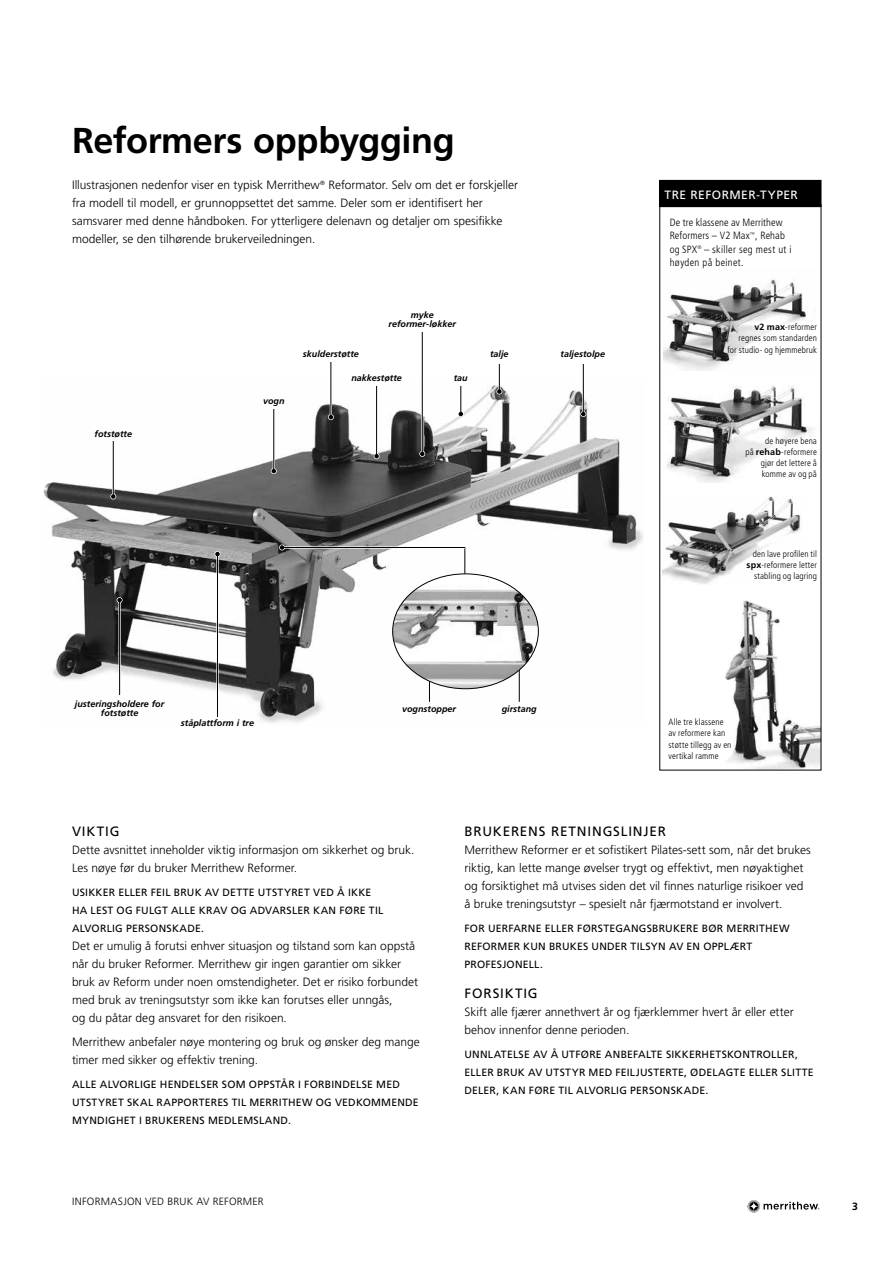
<style>
.page{position:relative;width:893px;height:1263px;background:#fff}
.page>*{position:absolute;margin:0;border:0;box-sizing:border-box;transform-origin:0 0}
.t1{font:700 36px "Frutiger LT Std";letter-spacing:-.01em;color:#000}
.t2{font:13.5px "Frutiger LT Std";letter-spacing:.06em;color:#000}
.t3{font:300 12px/18px "Frutiger LT Std";letter-spacing:-.005em;color:#000}
.t4{font:12px "Frutiger LT Std";letter-spacing:.035em;color:#fff}
.t5{font:10.5px/18px "Frutiger LT Std";letter-spacing:.02em;color:#000}
.t6{font:300 condensed 10.5px/13.5px "Frutiger LT Std";letter-spacing:.015em;color:#000}
.t7{font:300 10.5px "Frutiger LT Std";letter-spacing:.025em;color:#000}
.t8{font:700 10.5px "Frutiger LT Std";color:#000}
.t9{font:300 condensed 9px/11.2px "Frutiger LT Std";letter-spacing:.015em;color:#000;text-align:right}
.t10{font:italic 700 9px/9px "Frutiger LT Std";color:#000;text-align:center}
.s1{font-weight:700;font-stretch:normal}
</style>
<div class="page">
<svg style="left:748px;top:1200px;width:72px;height:12px"></svg>
<img style="left:725px;top:600px;width:94px;height:168px">
<div style="left:660px;top:180px;width:161px;height:27px;background:#000"></div>
<img style="left:664px;top:279px;width:143px;height:91px">
<img style="left:666px;top:385px;width:146px;height:97px">
<img style="left:662px;top:497px;width:139px;height:87px">
<img style="left:43px;top:385px;width:600px;height:338px">
<hr style="left:429px;top:621px;width:1px;height:81px;background:#000">
<hr style="left:519px;top:634px;width:1px;height:68px;background:#000">
<hr style="left:112px;top:442px;width:2px;height:54px;background:#fff">
<hr style="left:113px;top:442px;width:1px;height:54px;background:#000">
<svg style="left:110px;top:494px;width:6px;height:5px"></svg>
<hr style="left:330px;top:363px;width:2px;height:54px;background:#fff">
<hr style="left:330px;top:363px;width:1px;height:54px;background:#000">
<svg style="left:328px;top:414px;width:6px;height:6px"></svg>
<hr style="left:273px;top:409px;width:2px;height:62px;background:#fff">
<hr style="left:273px;top:409px;width:1px;height:62px;background:#000">
<svg style="left:271px;top:468px;width:6px;height:6px"></svg>
<hr style="left:375px;top:387px;width:3px;height:69px;background:#fff">
<hr style="left:376px;top:387px;width:1px;height:69px;background:#000">
<svg style="left:374px;top:453px;width:6px;height:6px"></svg>
<svg style="left:458px;top:387px;width:6px;height:30px"></svg>
<hr style="left:421px;top:333px;width:2px;height:121px;background:#fff">
<hr style="left:422px;top:333px;width:1px;height:121px;background:#000">
<svg style="left:419px;top:451px;width:6px;height:6px"></svg>
<hr style="left:582px;top:365px;width:2px;height:49px;background:#fff">
<hr style="left:583px;top:365px;width:1px;height:49px;background:#000">
<svg style="left:580px;top:411px;width:6px;height:6px"></svg>
<svg style="left:496px;top:365px;width:6px;height:29px"></svg>
<hr style="left:464px;top:547px;width:1px;height:34px;background:#000">
<hr style="left:282px;top:546px;width:182px;height:3px;background:#fff">
<hr style="left:282px;top:547px;width:182px;height:1px;background:#000">
<svg style="left:279px;top:544px;width:6px;height:6px"></svg>
<hr style="left:118px;top:600px;width:3px;height:94px;background:#fff">
<hr style="left:119px;top:600px;width:1px;height:94px;background:#000">
<svg style="left:117px;top:598px;width:6px;height:5px"></svg>
<hr style="left:216px;top:554px;width:3px;height:162px;background:#fff">
<hr style="left:217px;top:554px;width:1px;height:162px;background:#000">
<svg style="left:215px;top:552px;width:5px;height:5px"></svg>
<img style="left:393px;top:574px;width:145px;height:115px">
<h1 class="t1" style="left:72px;top:119px;width:384px">Reformers oppbygging</h1>
<p class="t3" style="left:72px;top:176px;width:447px">Illustrasjonen nedenfor viser en typisk Merrithew<sup>®</sup> Reformator. Selv om det er forskjeller fra modell til modell, er grunnoppsettet det samme. Deler som er identifisert her samsvarer med denne håndboken. For ytterligere delenavn og detaljer om spesifikke modeller, se den tilhørende brukerveiledningen.</p>
<p class="t10" style="left:95px;top:429px;width:39px">fotstøtte</p>
<p class="t10" style="left:263px;top:396px;width:23px">vogn</p>
<p class="t10" style="left:303px;top:350px;width:58px">skulderstøtte</p>
<p class="t10" style="left:389px;top:311px;width:69px">myke reformer-løkker</p>
<p class="t10" style="left:351px;top:374px;width:52px">nakkestøtte</p>
<p class="t10" style="left:454px;top:374px;width:16px">tau</p>
<p class="t10" style="left:490px;top:350px;width:20px">talje</p>
<p class="t10" style="left:561px;top:350px;width:46px">taljestolpe</p>
<p class="t4" style="left:665px;top:187px;width:135px">TRE REFORMER-TYPER</p>
<p class="t6" style="left:670px;top:216px;width:124px">De tre klassene av Merrithew<br>Reformers – V2 Max<sup>™</sup>, Rehab og SPX<sup>®</sup> – skiller seg mest ut i høyden på beinet.</p>
<p class="t9" style="left:727px;top:321px;width:91px"><span class="s1">v2 max</span>-reformer<br>regnes som standarden for studio- og hjemmebruk</p>
<p class="t9" style="left:745px;top:435px;width:73px">de høyere bena<br>på <span class="s1">rehab</span>-reformere gjør det lettere å komme av og på</p>
<p class="t9" style="left:747px;top:548px;width:72px">den lave profilen til <span class="s1">spx</span>-reformere letter stabling og lagring</p>
<p class="t10" style="left:75px;top:700px;width:91px">justeringsholdere for fotstøtte</p>
<p class="t10" style="left:181px;top:719px;width:75px">ståplattform i tre</p>
<p class="t10" style="left:402px;top:704px;width:56px">vognstopper</p>
<p class="t10" style="left:502px;top:704px;width:37px">girstang</p>
<p class="t9" style="left:668px;top:716px;width:64px;text-align:left">Alle tre klassene av reformere kan støtte tillegg av en vertikal ramme</p>
<p class="t2" style="left:72px;top:823px;width:49px">VIKTIG</p>
<p class="t3" style="left:72px;top:841px;width:344px">Dette avsnittet inneholder viktig informasjon om sikkerhet og bruk.<br>Les nøye før du bruker Merrithew Reformer.</p>
<p class="t5" style="left:72px;top:883px;width:313px">USIKKER ELLER FEIL BRUK AV DETTE UTSTYRET VED Å IKKE<br>HA LEST OG FULGT ALLE KRAV OG ADVARSLER KAN FØRE TIL<br>ALVORLIG PERSONSKADE.</p>
<p class="t3" style="left:72px;top:937px;width:348px">Det er umulig å forutsi enhver situasjon og tilstand som kan oppstå når du bruker Reformer. Merrithew gir ingen garantier om sikker bruk av Reform under noen omstendigheter. Det er risiko forbundet med bruk av treningsutstyr som ikke kan forutses eller unngås,<br>og du påtar deg ansvaret for den risikoen.</p>
<p class="t3" style="left:72px;top:1033px;width:349px">Merrithew anbefaler nøye montering og bruk og ønsker deg mange timer med sikker og effektiv trening.</p>
<p class="t5" style="left:72px;top:1075px;width:348px">ALLE ALVORLIGE HENDELSER SOM OPPSTÅR I FORBINDELSE MED<br>UTSTYRET SKAL RAPPORTERES TIL MERRITHEW OG VEDKOMMENDE<br>MYNDIGHET I BRUKERENS MEDLEMSLAND.</p>
<p class="t7" style="left:72px;top:1196px;width:193px">INFORMASJON VED BRUK AV REFORMER</p>
<p class="t2" style="left:464px;top:823px;width:203px">BRUKERENS RETNINGSLINJER</p>
<p class="t3" style="left:464px;top:841px;width:348px">Merrithew Reformer er et sofistikert Pilates-sett som, når det brukes riktig, kan lette mange øvelser trygt og effektivt, men nøyaktighet og forsiktighet må utvises siden det vil finnes naturlige risikoer ved å bruke treningsutstyr – spesielt når fjærmotstand er involvert.</p>
<p class="t5" style="left:464px;top:919px;width:327px">FOR UERFARNE ELLER FØRSTEGANGSBRUKERE BØR MERRITHEW<br>REFORMER KUN BRUKES UNDER TILSYN AV EN OPPLÆRT<br>PROFESJONELL.</p>
<p class="t2" style="left:464px;top:985px;width:75px">FORSIKTIG</p>
<p class="t3" style="left:464px;top:1003px;width:331px">Skift alle fjærer annethvert år og fjærklemmer hvert år eller etter behov innenfor denne perioden.</p>
<p class="t5" style="left:464px;top:1045px;width:351px">UNNLATELSE AV Å UTFØRE ANBEFALTE SIKKERHETSKONTROLLER,<br>ELLER BRUK AV UTSTYR MED FEILJUSTERTE, ØDELAGTE ELLER SLITTE<br>DELER, KAN FØRE TIL ALVORLIG PERSONSKADE.</p>
<p class="t8" style="left:852px;top:1200px;width:7px">3</p>
</div>
